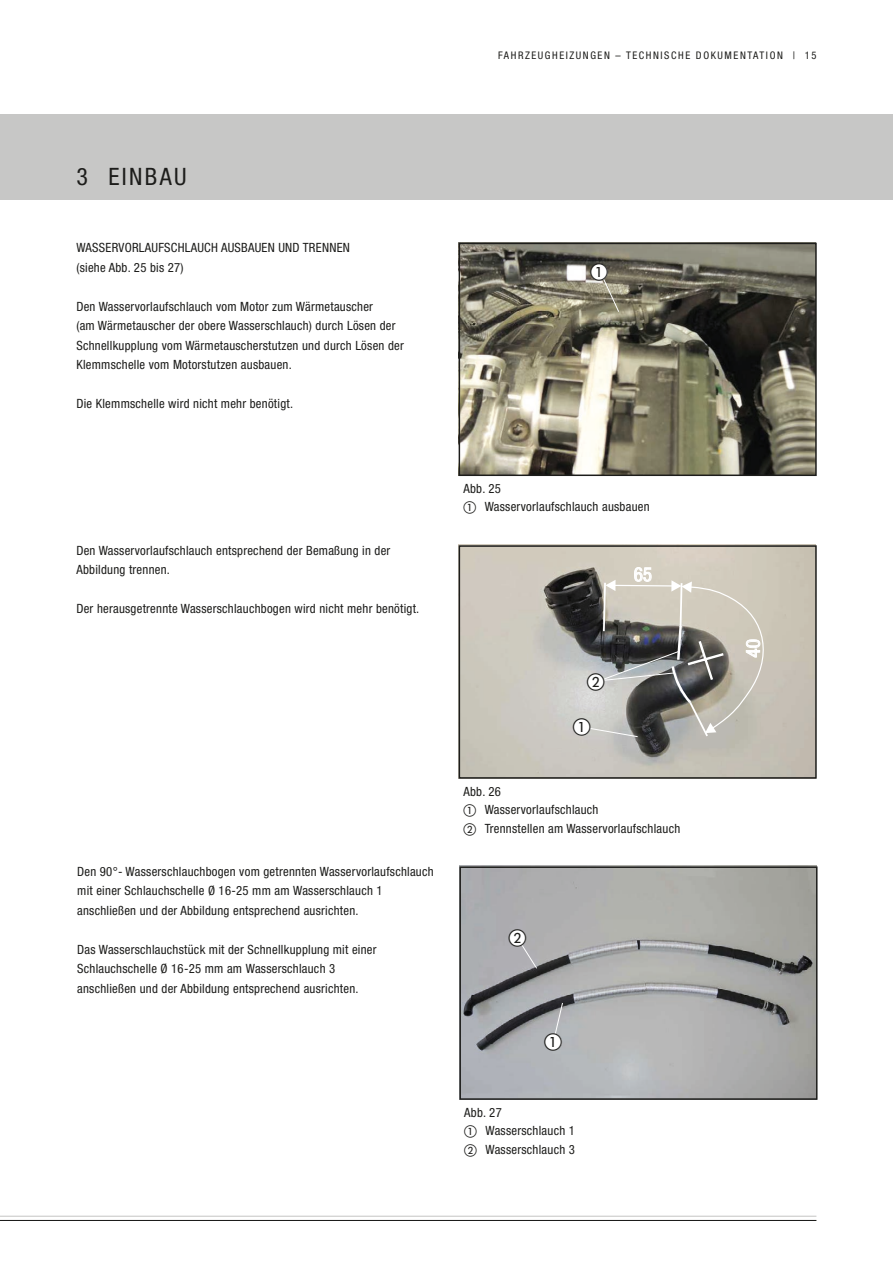
<style>
.page{position:relative;width:893px;height:1263px;background:#fff}
.page>*{position:absolute;margin:0;border:0;box-sizing:border-box;transform-origin:0 0}
.Überschrift_für_IVZ{font:condensed 24px "Helvetica Neue LT";letter-spacing:.1em;color:#1d1d1b}
.t1{font:condensed 19.35px "Helvetica Neue LTW1 G";color:#fff}
.t2{font:condensed 18.9px "Helvetica Neue LTW1 G";color:#fff}
.t3{font:18px "European Pi One";color:#1d1d1b}
.t4{font:condensed 12.75px/19.5px "Helvetica Neue LTW1 G";letter-spacing:.02em;color:#1d1d1b}
.t5{font:condensed 10.5px "Helvetica Neue LT";letter-spacing:.15em;color:#1d1d1b}
.s1{font-family:"Helvetica Neue LT"}
.s2{font-family:"European Pi One";font-stretch:normal}
</style>
<div class="page">
<div style="left:0;top:115px;width:893px;height:85px;background:#c7c7c6"></div>
<hr style="left:0;top:1216px;width:816px;height:1px;background:#c7c7c6">
<hr style="left:0;top:1220px;width:816px;height:1px;background:#1d1d1b">
<img style="left:458px;top:242px;width:358px;height:234px">
<div style="left:459px;top:243px;width:358px;height:233px;border:2px solid #1d1d1b"></div>
<svg style="left:599px;top:271px;width:21px;height:42px"></svg>
<div style="left:591px;top:264px;width:17px;height:17px;background:#fff;border-radius:50%"></div>
<img style="left:458px;top:545px;width:356px;height:233px">
<div style="left:459px;top:545px;width:358px;height:234px;border:2px solid #1d1d1b"></div>
<div style="left:573px;top:719px;width:17px;height:17px;background:#fff;border-radius:50%"></div>
<svg style="left:584px;top:580px;width:188px;height:158px;background:#9d9b94"></svg>
<div style="left:587px;top:673px;width:17px;height:17px;background:#fff;border-radius:50%"></div>
<img style="left:462px;top:869px;width:352px;height:228px">
<div style="left:459px;top:866px;width:358px;height:234px;border:2px solid #1d1d1b"></div>
<svg style="left:552px;top:1002px;width:11px;height:41px"></svg>
<svg style="left:517px;top:937px;width:21px;height:32px"></svg>
<div style="left:545px;top:1033px;width:17px;height:17px;background:#fff;border-radius:50%"></div>
<div style="left:509px;top:930px;width:17px;height:17px;background:#fff;border-radius:50%"></div>
<p class="t5" style="left:498px;top:50px;width:320px">FAHRZEUGHEIZUNGEN – TECHNISCHE DOKUMENTATION | 15</p>
<p class="Überschrift_für_IVZ" style="left:77px;top:162px;width:112px">3 EINBAU</p>
<p class="t4" style="left:76px;top:238px;width:275px">WASSERVORLAUFSCHLAUCH AUSBAUEN UND TRENNEN</p>
<p class="t4" style="left:76px;top:257px;width:109px">(siehe Abb. 25 bis 27)</p>
<p class="t4" style="left:76px;top:296px;width:329px">Den Wasservorlaufschlauch vom Motor zum Wärmetauscher<br>(am Wärmetauscher der obere Wasserschlauch) durch Lösen der Schnellkupplung vom Wärmetauscherstutzen und durch Lösen der Klemmschelle vom Motorstutzen ausbauen.</p>
<p class="t4" style="left:76px;top:394px;width:218px">Die Klemmschelle wird nicht mehr benötigt.</p>
<p class="t4" style="left:76px;top:541px;width:315px">Den Wasservorlaufschlauch entsprechend der Bemaßung in der</p>
<p class="t4" style="left:76px;top:560px;width:95px">Abbildung trennen.</p>
<p class="t4" style="left:76px;top:599px;width:344px">Der herausgetrennte Wasserschlauchbogen wird nicht mehr benötigt.</p>
<p class="t4" style="left:77px;top:862px;width:358px">Den 90°- Wasserschlauchbogen vom getrennten Wasservorlaufschlauch mit einer Schlauchschelle <span class="s1">Ø 16-25 mm am</span> Wasserschlauch 1 anschließen und der Abbildung entsprechend ausrichten.</p>
<p class="t4" style="left:77px;top:940px;width:301px">Das Wasserschlauchstück mit der Schnellkupplung mit einer<br>Schlauchschelle <span class="s1">Ø 16-25 mm am</span> Wasserschlauch 3 anschließen und der Abbildung entsprechend ausrichten.</p>
<p class="t3" style="left:590px;top:262px;width:19px">A</p>
<p class="t4" style="left:463px;top:479px;width:39px">Abb. 25</p>
<p class="t4" style="left:463px;top:497px;width:188px"><span class="s2">A</span> Wasservorlaufschlauch ausbauen</p>
<p class="t1" style="left:634px;top:563px;width:20px">65</p>
<p class="t3" style="left:587px;top:672px;width:19px">B</p>
<p class="t3" style="left:573px;top:718px;width:19px">A</p>
<p class="t4" style="left:463px;top:782px;width:39px">Abb. 26</p>
<p class="t4" style="left:463px;top:799px;width:137px"><span class="s2">A</span> Wasservorlaufschlauch</p>
<p class="t4" style="left:463px;top:819px;width:218px"><span class="s2">B</span> Trennstellen am Wasservorlaufschlauch</p>
<p class="t3" style="left:509px;top:928px;width:19px">B</p>
<p class="t3" style="left:544px;top:1032px;width:19px">A</p>
<p class="t4" style="left:464px;top:1103px;width:39px">Abb. 27</p>
<p class="t4" style="left:464px;top:1120px;width:112px"><span class="s2">A</span> Wasserschlauch 1</p>
<p class="t4" style="left:464px;top:1140px;width:112px"><span class="s2">B</span> Wasserschlauch 3</p>
<p class="t2" style="left:742px;top:658px;width:20px;rotate:-90deg">40</p>
</div>
